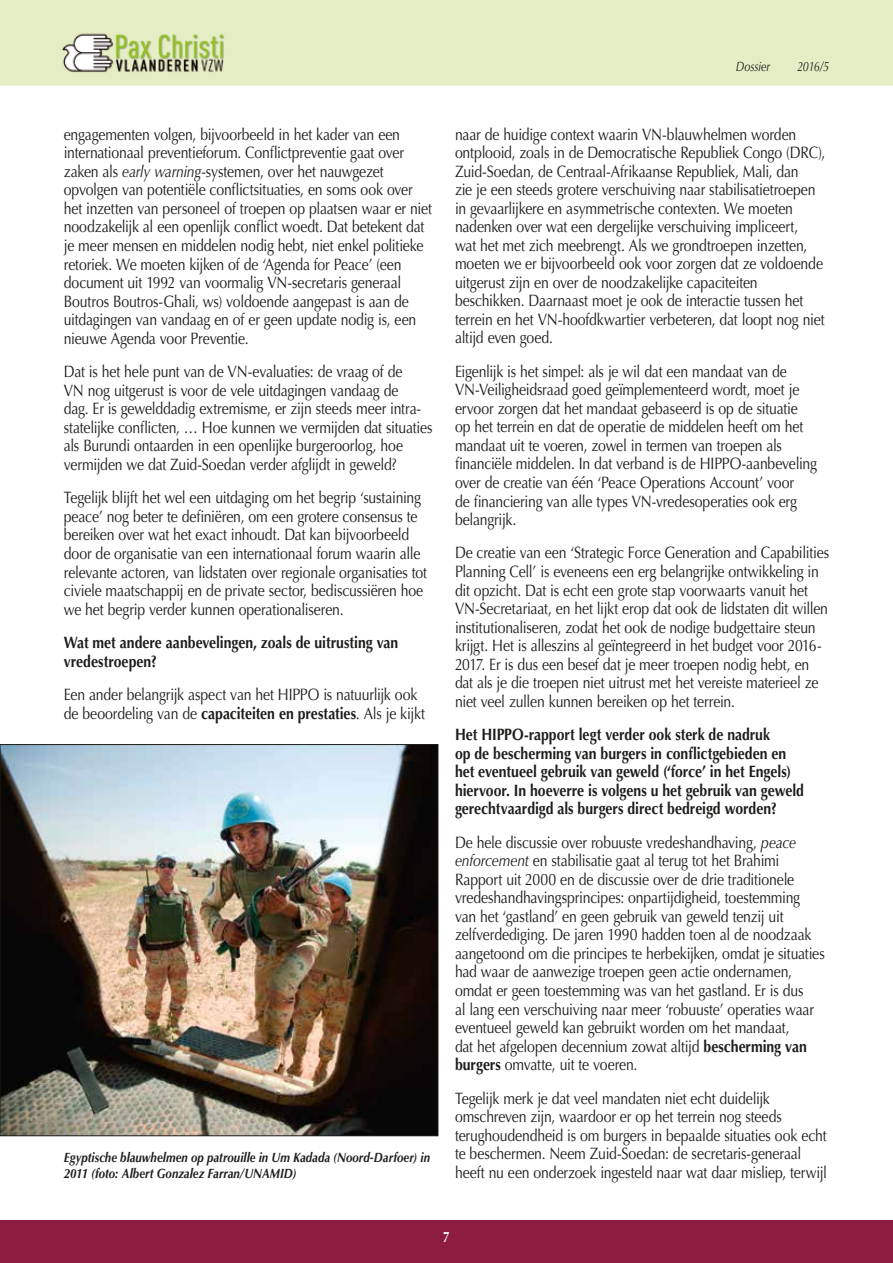
<style>
.page{position:relative;width:893px;height:1263px;background:#fff}
.page>*{position:absolute;margin:0;border:0;box-sizing:border-box;transform-origin:0 0}
.t1{font:16.5px/18.6px "Optima LT Std";letter-spacing:-.015em;color:#1d1d1b;scale:.85 1}
.t2{font:700 16.5px/18.6px "Optima LT Std";letter-spacing:-.005em;color:#1d1d1b;scale:.85 1}
.t3{font:700 15px "Optima LT Std";color:#fff;scale:.8 1}
.t4{font:italic 700 13.5px/16.2px "Optima LT Std";color:#1d1d1b;scale:.85 1}
.t5{font:italic 13.5px "Optima LT Std";letter-spacing:-.015em;color:#1d1d1b;scale:.8 1}
.s1{font-style:italic}
.s2{font-weight:700}
</style>
<div class="page">
<div style="left:0;top:0;width:893px;height:85px;background:#e4edc4"></div>
<div style="left:0;top:1220px;width:893px;height:43px;background:#8c1c40"></div>
<img style="left:2px;top:746px;width:434px;height:388px">
<p class="t5" style="left:736px;top:58px;width:44px">Dossier</p>
<p class="t5" style="left:797px;top:58px;width:42px">2016/5</p>
<p class="t1" style="left:64px;top:125px;width:435px">engagementen volgen, bijvoorbeeld in het kader van een internationaal preventieforum. Conflictpreventie gaat over zaken als <span class="s1">early warning</span>-systemen, over het nauwgezet opvolgen van potentiële conflictsituaties, en soms ook over het inzetten van personeel of troepen op plaatsen waar er niet noodzakelijk al een openlijk conflict woedt. Dat betekent dat je meer mensen en middelen nodig hebt, niet enkel politieke retoriek. We moeten kijken of de ‘Agenda for Peace’ (een document uit 1992 van voormalig VN-secretaris generaal Boutros Boutros-Ghali, ws) voldoende aangepast is aan de uitdagingen van vandaag en of er geen update nodig is, een nieuwe Agenda voor Preventie.</p>
<p class="t1" style="left:64px;top:362px;width:436px">Dat is het hele punt van de VN-evaluaties: de vraag of de<br>VN nog uitgerust is voor de vele uitdagingen vandaag de<br>dag. Er is gewelddadig extremisme, er zijn steeds meer intra&shy;statelijke conflicten, … Hoe kunnen we vermijden dat situaties als Burundi ontaarden in een openlijke burgeroorlog, hoe vermijden we dat Zuid-Soedan verder afglijdt in geweld?</p>
<p class="t1" style="left:64px;top:489px;width:429px">Tegelijk blijft het wel een uitdaging om het begrip ‘sustaining peace’ nog beter te definiëren, om een grotere consensus te bereiken over wat het exact inhoudt. Dat kan bijvoorbeeld door de organisatie van een internationaal forum waarin alle relevante actoren, van lidstaten over regionale organisaties tot civiele maatschappij en de private sector, bediscussiëren hoe we het begrip verder kunnen operationaliseren.</p>
<p class="t2" style="left:64px;top:633px;width:395px">Wat met andere aanbevelingen, zoals de uitrusting van vredestroepen?</p>
<p class="t1" style="left:64px;top:685px;width:427px">Een ander belangrijk aspect van het HIPPO is natuurlijk ook de beoordeling van de <span class="s2">capaciteiten en prestaties</span>. Als je kijkt</p>
<p class="t4" style="left:64px;top:1149px;width:432px">Egyptische blauwhelmen op patrouille in Um Kadada (Noord-Darfoer) in<br>2011 (foto: Albert Gonzalez Farran/UNAMID)</p>
<p class="t1" style="left:455px;top:125px;width:437px">naar de huidige context waarin VN-blauwhelmen worden ontplooid, zoals in de Democratische Republiek Congo (DRC), Zuid-Soedan, de Centraal-Afrikaanse Republiek, Mali, dan<br>zie je een steeds grotere verschuiving naar stabilisatietroepen in gevaarlijkere en asymmetrische contexten. We moeten nadenken over wat een dergelijke verschuiving impliceert,<br>wat het met zich meebrengt. Als we grondtroepen inzetten, moeten we er bijvoorbeeld ook voor zorgen dat ze voldoende uitgerust zijn en over de noodzakelijke capaciteiten beschikken. Daarnaast moet je ook de interactie tussen het terrein en het VN-hoofdkwartier verbeteren, dat loopt nog niet altijd even goed.</p>
<p class="t1" style="left:455px;top:362px;width:427px">Eigenlijk is het simpel: als je wil dat een mandaat van de VN-Veiligheidsraad goed geïmplementeerd wordt, moet je ervoor zorgen dat het mandaat gebaseerd is op de situatie op het terrein en dat de operatie de middelen heeft om het mandaat uit te voeren, zowel in termen van troepen als financiële middelen. In dat verband is de HIPPO-aanbeveling over de creatie van één ‘Peace Operations Account’ voor<br>de financiering van alle types VN-vredesoperaties ook erg belangrijk.</p>
<p class="t1" style="left:455px;top:544px;width:442px">De creatie van een ‘Strategic Force Generation and Capabilities Planning Cell’ is eveneens een erg belangrijke ontwikkeling in dit opzicht. Dat is echt een grote stap voorwaarts vanuit het VN-Secretariaat, en het lijkt erop dat ook de lidstaten dit willen institutionaliseren, zodat het ook de nodige budgettaire steun krijgt. Het is alleszins al geïntegreerd in het budget voor 2016- 2017. Er is dus een besef dat je meer troepen nodig hebt, en dat als je die troepen niet uitrust met het vereiste materieel ze niet veel zullen kunnen bereiken op het terrein.</p>
<p class="t2" style="left:455px;top:725px;width:412px">Het HIPPO-rapport legt verder ook sterk de nadruk<br>op de bescherming van burgers in conflictgebieden en het eventueel gebruik van geweld (‘force’ in het Engels) hiervoor. In hoeverre is volgens u het gebruik van geweld gerechtvaardigd als burgers direct bedreigd worden?</p>
<p class="t1" style="left:455px;top:833px;width:437px">De hele discussie over robuuste vredeshandhaving, <span class="s1">peace enforcement</span> en stabilisatie gaat al terug tot het Brahimi Rapport uit 2000 en de discussie over de drie traditionele vredeshandhavingsprincipes: onpartijdigheid, toestemming van het ‘gastland’ en geen gebruik van geweld tenzij uit zelfverdediging. De jaren 1990 hadden toen al de noodzaak aangetoond om die principes te herbekijken, omdat je situaties had waar de aanwezige troepen geen actie ondernamen, omdat er geen toestemming was van het gastland. Er is dus<br>al lang een verschuiving naar meer ‘robuuste’ operaties waar eventueel geweld kan gebruikt worden om het mandaat,<br>dat het afgelopen decennium zowat altijd <span class="s2">bescherming van burgers</span> omvatte, uit te voeren.</p>
<p class="t1" style="left:455px;top:1089px;width:439px">Tegelijk merk je dat veel mandaten niet echt duidelijk omschreven zijn, waardoor er op het terrein nog steeds terughoudendheid is om burgers in bepaalde situaties ook echt te beschermen. Neem Zuid-Soedan: de secretaris-generaal heeft nu een onderzoek ingesteld naar wat daar misliep, terwijl</p>
<p class="t3" style="left:443px;top:1228px;width:10px">7</p>
</div>
